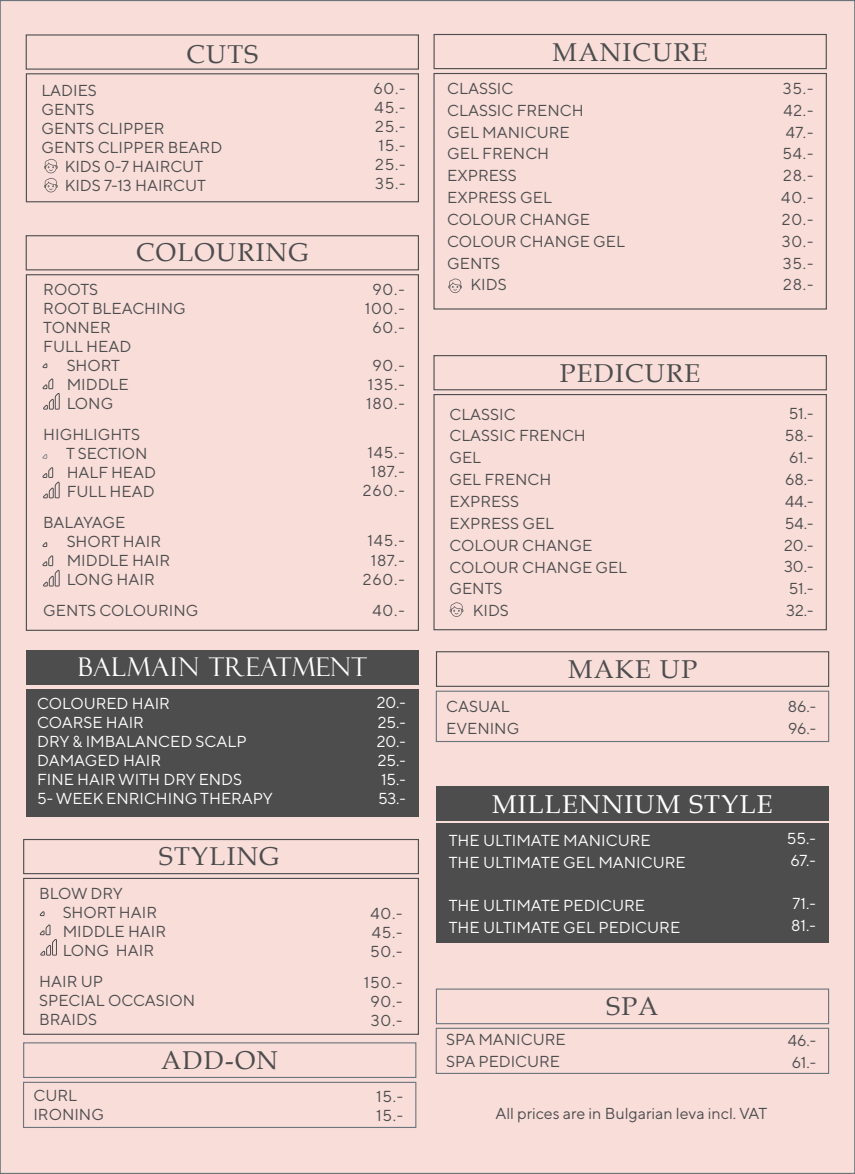
<style>
.page{position:relative;width:855px;height:1174px;background:#f8ddd9}
.page>*{position:absolute;margin:0;border:0;box-sizing:border-box;transform-origin:0 0}
.t1{font:25.88px "Book Antiqua";letter-spacing:.05em;color:#4d4d4e}
.t2{font:25.88px "Felix Titling";letter-spacing:.02em;color:#fff}
.t3{font:25.88px "Book Antiqua";letter-spacing:.05em;color:#fff}
.t4{font:15.97px/19.1px "TT Norms Pro";color:#4d4d4e}
.t5{font:15.97px/19.1px "TT Norms Pro";color:#fff}
.t6{font:15.97px/19.1px "TT Norms Pro";letter-spacing:.05em;color:#4d4d4e;text-align:center}
</style>
<div class="page">
<div style="left:26px;top:34px;width:393px;height:36px;border:1px solid #4d4d4e"></div>
<div style="left:26px;top:73px;width:393px;height:129px;border:1px solid #4d4d4e"></div>
<div style="left:26px;top:274px;width:393px;height:357px;border:1px solid #4d4d4e"></div>
<svg style="left:42px;top:378px;width:18px;height:31px"></svg>
<svg style="left:42px;top:363px;width:5px;height:5px"></svg>
<div style="left:26px;top:689px;width:392px;height:128px;background:#4d4d4e"></div>
<div style="left:26px;top:650px;width:392px;height:34px;background:#4d4d4e"></div>
<div style="left:23px;top:878px;width:396px;height:156px;border:1px solid #4d4d4e"></div>
<div style="left:23px;top:1081px;width:393px;height:47px;border:1px solid #6c757d"></div>
<div style="left:433px;top:73px;width:394px;height:236px;border:1px solid #4d4d4e"></div>
<div style="left:433px;top:355px;width:394px;height:35px;border:1px solid #4d4d4e"></div>
<div style="left:433px;top:394px;width:394px;height:236px;border:1px solid #4d4d4e"></div>
<div style="left:436px;top:786px;width:392px;height:34px;background:#4d4d4e"></div>
<div style="left:436px;top:823px;width:392px;height:119px;background:#4d4d4e"></div>
<div style="left:433px;top:34px;width:393px;height:35px;border:1px solid #4d4d4e"></div>
<div style="left:23px;top:1042px;width:393px;height:36px;border:1px solid #6c757d"></div>
<svg style="left:44px;top:159px;width:14px;height:34px"></svg>
<svg style="left:42px;top:467px;width:18px;height:31px"></svg>
<svg style="left:42px;top:454px;width:5px;height:5px"></svg>
<svg style="left:42px;top:555px;width:18px;height:31px"></svg>
<svg style="left:42px;top:542px;width:5px;height:5px"></svg>
<svg style="left:39px;top:924px;width:18px;height:31px"></svg>
<svg style="left:39px;top:911px;width:6px;height:5px"></svg>
<svg style="left:448px;top:278px;width:14px;height:15px"></svg>
<div style="left:26px;top:235px;width:393px;height:35px;border:1px solid #4d4d4e"></div>
<div style="left:23px;top:839px;width:396px;height:35px;border:1px solid #4d4d4e"></div>
<svg style="left:449px;top:602px;width:14px;height:15px"></svg>
<div style="left:436px;top:690px;width:393px;height:52px;border:1px solid #6c757d"></div>
<div style="left:436px;top:651px;width:393px;height:36px;border:1px solid #4d4d4e"></div>
<div style="left:436px;top:1027px;width:393px;height:47px;border:1px solid #6c757d"></div>
<div style="left:436px;top:988px;width:393px;height:36px;border:1px solid #6c757d"></div>
<h1 class="t1" style="left:186px;top:36px;width:73px">CUTS</h1>
<p class="t4" style="left:41px;top:79px;width:57px">LADIES</p>
<p class="t4" style="left:41px;top:98px;width:54px">GENTS</p>
<p class="t4" style="left:41px;top:117px;width:125px">GENTS CLIPPER</p>
<p class="t4" style="left:41px;top:136px;width:182px">GENTS CLIPPER BEARD</p>
<p class="t4" style="left:65px;top:155px;width:140px">KIDS 0-7 HAIRCUT</p>
<p class="t4" style="left:65px;top:174px;width:143px">KIDS 7-13 HAIRCUT</p>
<h1 class="t1" style="left:136px;top:234px;width:174px">COLOURING</h1>
<p class="t4" style="left:43px;top:278px;width:56px">ROOTS</p>
<p class="t4" style="left:43px;top:297px;width:144px">ROOT BLEACHING</p>
<p class="t4" style="left:43px;top:316px;width:69px">TONNER</p>
<p class="t4" style="left:43px;top:335px;width:89px">FULL HEAD</p>
<p class="t4" style="left:67px;top:354px;width:55px">SHORT</p>
<p class="t4" style="left:67px;top:374px;width:64px">MIDDLE</p>
<p class="t4" style="left:67px;top:393px;width:48px">LONG</p>
<p class="t4" style="left:66px;top:424px;width:91px;text-indent:-23px">HIGHLIGHTS<br>T SECTION<br>HALF HEAD<br>FULL HEAD</p>
<p class="t4" style="left:67px;top:512px;width:105px;text-indent:-23px">BALAYAGE<br>SHORT HAIR<br>MIDDLE HAIR<br>LONG HAIR</p>
<p class="t4" style="left:43px;top:600px;width:157px">GENTS COLOURING</p>
<p class="t4" style="left:373px;top:77px;width:34px;text-align:justify">60.- 45.- 25.- 15.- 25.- 35.-</p>
<p class="t4" style="left:365px;top:279px;width:41px;text-align:center">90.-<br>100.-<br>60.-</p>
<p class="t4" style="left:366px;top:355px;width:40px;text-align:center">90.-<br>135.-<br>180.-</p>
<p class="t6" style="left:363px;top:441px;width:43px">145.-<br>187.-<br>260.-</p>
<p class="t6" style="left:363px;top:530px;width:43px">145.-<br>187.-<br>260.-</p>
<p class="t4" style="left:372px;top:599px;width:34px">40.-</p>
<h1 class="t2" style="left:78px;top:651px;width:291px">BALMAIN TREATMENT</h1>
<p class="t5" style="left:37px;top:692px;width:237px">COLOURED HAIR<br>COARSE HAIR<br>DRY &amp; IMBALANCED SCALP<br>DAMAGED HAIR<br>FINE HAIR WITH DRY ENDS<br>5- WEEK ENRICHING THERAPY</p>
<p class="t5" style="left:377px;top:692px;width:31px;text-align:justify">20.- 25.- 20.- 25.- 15.- 53.-</p>
<h1 class="t1" style="left:159px;top:838px;width:121px">STYLING</h1>
<p class="t4" style="left:63px;top:882px;width:105px;text-indent:-23px">BLOW DRY<br>SHORT HAIR<br>MIDDLE HAIR<br>LONG HAIR</p>
<p class="t4" style="left:39px;top:970px;width:157px">HAIR UP<br>SPECIAL OCCASION<br>BRAIDS</p>
<h1 class="t1" style="left:161px;top:1042px;width:118px">ADD-ON</h1>
<p class="t4" style="left:370px;top:902px;width:34px;text-align:justify">40.- 45.- 50.-</p>
<p class="t4" style="left:364px;top:971px;width:40px;text-align:center">150.-<br>90.-<br>30.-</p>
<p class="t4" style="left:33px;top:1084px;width:72px">CURL<br>IRONING</p>
<p class="t4" style="left:376px;top:1085px;width:29px">15.-<br>15.-</p>
<h1 class="t1" style="left:552px;top:34px;width:157px">MANICURE</h1>
<p class="t4" style="left:447px;top:77px;width:68px">CLASSIC</p>
<p class="t4" style="left:447px;top:99px;width:138px">CLASSIC FRENCH</p>
<p class="t4" style="left:447px;top:121px;width:124px">GEL MANICURE</p>
<p class="t4" style="left:447px;top:143px;width:103px">GEL FRENCH</p>
<p class="t4" style="left:447px;top:165px;width:71px">EXPRESS</p>
<p class="t4" style="left:447px;top:187px;width:106px">EXPRESS GEL</p>
<p class="t4" style="left:447px;top:208px;width:144px">COLOUR CHANGE</p>
<p class="t4" style="left:447px;top:230px;width:179px">COLOUR CHANGE GEL</p>
<p class="t4" style="left:447px;top:252px;width:54px">GENTS</p>
<p class="t4" style="left:470px;top:274px;width:38px">KIDS</p>
<h1 class="t1" style="left:560px;top:356px;width:142px">PEDICURE</h1>
<p class="t4" style="left:449px;top:403px;width:68px">CLASSIC</p>
<p class="t4" style="left:449px;top:425px;width:138px">CLASSIC FRENCH</p>
<p class="t4" style="left:449px;top:447px;width:33px">GEL</p>
<p class="t4" style="left:449px;top:469px;width:103px">GEL FRENCH</p>
<p class="t4" style="left:449px;top:490px;width:71px">EXPRESS</p>
<p class="t4" style="left:449px;top:512px;width:106px">EXPRESS GEL</p>
<p class="t4" style="left:449px;top:534px;width:144px">COLOUR CHANGE</p>
<p class="t4" style="left:449px;top:556px;width:179px">COLOUR CHANGE GEL</p>
<p class="t4" style="left:449px;top:578px;width:54px">GENTS</p>
<p class="t4" style="left:473px;top:600px;width:38px">KIDS</p>
<h1 class="t1" style="left:568px;top:651px;width:130px">MAKE UP</h1>
<p class="t4" style="left:781px;top:76px;width:34px;line-height:21.8px;text-align:justify">35.- 42.- 47.- 54.- 28.- 40.- 20.- 30.- 35.- 28.-</p>
<p class="t4" style="left:784px;top:402px;width:31px;line-height:21.8px;text-align:center">51.-<br>58.-<br>61.-<br>68.-<br>44.-<br>54.-<br>20.-<br>30.-<br>51.-<br>32.-</p>
<p class="t4" style="left:446px;top:694px;width:75px;line-height:21.8px">CASUAL<br>EVENING</p>
<p class="t4" style="left:787px;top:694px;width:30px;line-height:21.8px">86.-<br>96.-</p>
<h1 class="t3" style="left:492px;top:786px;width:282px">MILLENNIUM STYLE</h1>
<p class="t5" style="left:449px;top:828px;width:238px;line-height:21.8px">THE ULTIMATE MANICURE<br>THE ULTIMATE GEL MANICURE</p>
<p class="t5" style="left:449px;top:893px;width:233px;line-height:21.8px">THE ULTIMATE PEDICURE<br>THE ULTIMATE GEL PEDICURE</p>
<p class="t5" style="left:786px;top:826px;width:30px;line-height:21.8px">55.-<br>67.-</p>
<p class="t5" style="left:791px;top:891px;width:26px;line-height:21.8px">71.-<br>81.-</p>
<p class="t4" style="left:446px;top:1027px;width:121px;line-height:21.8px">SPA MANICURE<br>SPA PEDICURE</p>
<h1 class="t1" style="left:606px;top:988px;width:53px">SPA</h1>
<p class="t4" style="left:495px;top:1102px;width:273px">All prices are in Bulgarian leva incl. VAT</p>
<p class="t4" style="left:787px;top:1028px;width:30px;line-height:21.8px">46.-<br>61.-</p>
</div>
